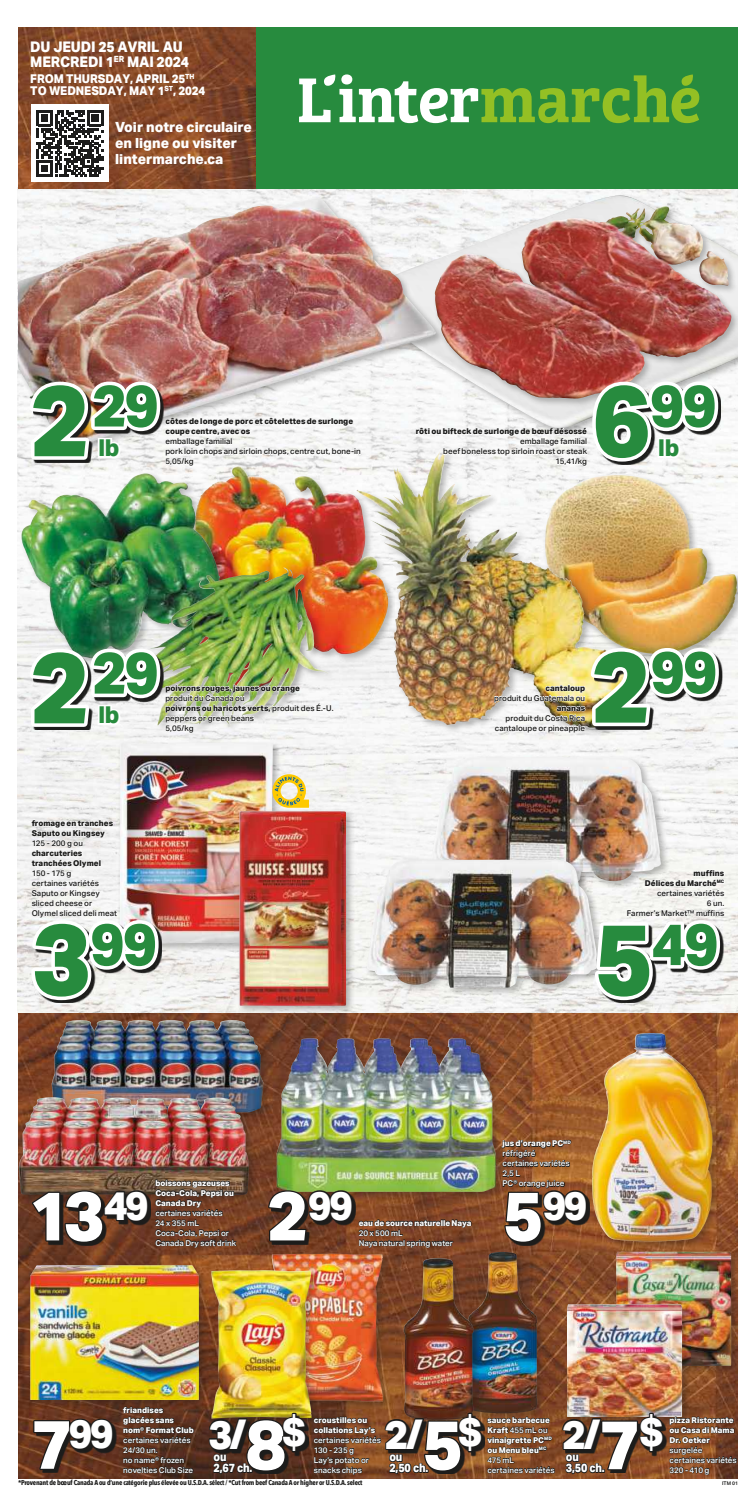
<style>
.page{position:relative;width:756px;height:1512px;background:#fff}
.page>*{position:absolute;margin:0;border:0;box-sizing:border-box;transform-origin:0 0}
.t1{font:800 68.8px "Aktiv Grotesk";color:#fff}
.t2{font:800 58.3px "Aktiv Grotesk";letter-spacing:-.035em;color:#278b3e}
.t3{font:800 40.1px "Aktiv Grotesk";color:#fff}
.t4{font:800 23.2px "Aktiv Grotesk";color:#278b3e}
.t5{font:800 14.6px/15.7px "Aktiv Grotesk";letter-spacing:-.01em;color:#fff;scale:.95 1}
.t6{font:800 14px/15.5px "Aktiv Grotesk";color:#fff}
.t7{font:800 12.1px/12.1px "Aktiv Grotesk";letter-spacing:-.01em;color:#fff;scale:.95 1}
.t8{font:800 11.9px/11.1px "Aktiv Grotesk";letter-spacing:-.01em;color:#fff;scale:.9 1}
.t9{font:500 8px/10px "Aktiv Grotesk";letter-spacing:.005em;color:#1c1c1b}
.t10{font:500 8px/10px "Aktiv Grotesk";letter-spacing:.005em;color:#fff}
.t11{font:800 8px/10px "Aktiv Grotesk";letter-spacing:.005em;color:#fff}
.t12{font:800 8px/10px "Aktiv Grotesk";color:#1c1c1b}
.t13{font:700 7px "Avenir Next Condensed";letter-spacing:-.03em;color:#1c1c1b}
.t14{font:600 5px "Aktiv Grotesk";color:#1c1c1b}
.s1{font-size:100px}
.s2{font-weight:800}
.s3{font-size:68.8px}
.s4{font-weight:500}
.s5{font-family:"Aktiv Grotesk";font-weight:800}
</style>
<div class="page">
<img style="left:18px;top:188px;width:720px;height:1290px">
<div style="left:18px;top:27px;width:720px;height:161px;background:#278b3e"></div>
<img style="left:18px;top:27px;width:238px;height:161px">
<img style="left:645px;top:475px;width:93px;height:180px">
<div style="left:186px;top:464px;width:208px;height:237px;background:#1c1c1b;opacity:.3"></div>
<img style="left:186px;top:467px;width:113px;height:98px">
<img style="left:347px;top:195px;width:391px;height:235px">
<div style="left:433px;top:204px;width:307px;height:203px;background:#1c1c1b;opacity:.3"></div>
<img style="left:504px;top:207px;width:156px;height:80px">
<div style="left:466px;top:1250px;width:80px;height:172px;background:#1c1c1b;opacity:.3"></div>
<img style="left:468px;top:1252px;width:69px;height:160px">
<div style="left:18px;top:196px;width:427px;height:263px;background:#1c1c1b;opacity:.3"></div>
<img style="left:18px;top:198px;width:419px;height:254px">
<div style="left:19px;top:471px;width:210px;height:195px;background:#1c1c1b;opacity:.3"></div>
<img style="left:21px;top:473px;width:200px;height:187px">
<div style="left:127px;top:565px;width:210px;height:169px;background:#1c1c1b;opacity:.3"></div>
<img style="left:127px;top:571px;width:160px;height:72px">
<div style="left:355px;top:447px;width:290px;height:289px;background:#1c1c1b;opacity:.3"></div>
<img style="left:357px;top:452px;width:83px;height:124px">
<div style="left:117px;top:740px;width:165px;height:214px;background:#1c1c1b;opacity:.3"></div>
<img style="left:120px;top:743px;width:153px;height:202px">
<div style="left:429px;top:755px;width:240px;height:138px;background:#1c1c1b;opacity:.3"></div>
<img style="left:431px;top:756px;width:230px;height:113px">
<div style="left:365px;top:857px;width:240px;height:139px;background:#1c1c1b;opacity:.3"></div>
<img style="left:367px;top:859px;width:230px;height:129px">
<div style="left:49px;top:1018px;width:223px;height:103px;background:#1c1c1b;opacity:.3"></div>
<img style="left:52px;top:1020px;width:211px;height:92px">
<div style="left:16px;top:1095px;width:242px;height:109px;background:#1c1c1b;opacity:.3"></div>
<img style="left:19px;top:1097px;width:230px;height:98px">
<div style="left:274px;top:1036px;width:230px;height:165px;background:#1c1c1b;opacity:.3"></div>
<img style="left:337px;top:1038px;width:112px;height:30px">
<div style="left:28px;top:1263px;width:180px;height:146px;background:#1c1c1b;opacity:.3"></div>
<img style="left:30px;top:1265px;width:169px;height:135px">
<div style="left:401px;top:1256px;width:81px;height:172px;background:#1c1c1b;opacity:.3"></div>
<img style="left:404px;top:1258px;width:70px;height:154px">
<div style="left:270px;top:1251px;width:122px;height:160px;background:#1c1c1b;opacity:.3"></div>
<img style="left:272px;top:1254px;width:111px;height:148px">
<div style="left:209px;top:1268px;width:111px;height:159px;background:#1c1c1b;opacity:.3"></div>
<img style="left:211px;top:1270px;width:101px;height:142px">
<div style="left:614px;top:1249px;width:126px;height:125px;background:#1c1c1b;opacity:.3"></div>
<img style="left:616px;top:1252px;width:115px;height:114px">
<div style="left:565px;top:1302px;width:126px;height:124px;background:#1c1c1b;opacity:.3"></div>
<img style="left:567px;top:1304px;width:115px;height:108px">
<div style="left:590px;top:1031px;width:131px;height:219px;background:#1c1c1b;opacity:.3"></div>
<img style="left:621px;top:1033px;width:31px;height:27px">
<div style="left:237px;top:809px;width:117px;height:206px;background:#1c1c1b;opacity:.3"></div>
<img style="left:239px;top:811px;width:107px;height:195px">
<div style="left:738px;top:231px;width:18px;height:169px;background:#fff"></div>
<svg style="left:299px;top:74px;width:400px;height:49px"></svg>
<div style="left:31px;top:105px;width:78px;height:77px;background:#fff"></div>
<svg style="left:37px;top:110px;width:66px;height:67px"></svg>
<svg style="left:122px;top:1406px;width:73px;height:69px;background:#462a1d"></svg>
<svg style="left:30px;top:1179px;width:209px;height:69px;background:#4e3425"></svg>
<svg style="left:267px;top:1189px;width:205px;height:60px;background:#5d3b24"></svg>
<svg style="left:507px;top:1193px;width:83px;height:53px"></svg>
<svg style="left:501px;top:1136px;width:88px;height:108px;background:#643f25"></svg>
<svg style="left:36px;top:1421px;width:80px;height:52px"></svg>
<svg style="left:32px;top:1417px;width:83px;height:55px;background:#3f281d"></svg>
<svg style="left:24px;top:376px;width:337px;height:91px"></svg>
<img style="left:24px;top:643px;width:310px;height:91px">
<svg style="left:415px;top:377px;width:308px;height:90px"></svg>
<img style="left:494px;top:643px;width:230px;height:90px">
<img style="left:28px;top:819px;width:136px;height:186px">
<svg style="left:591px;top:869px;width:134px;height:136px"></svg>
<svg style="left:272px;top:774px;width:37px;height:34px"></svg>
<svg style="left:207px;top:1412px;width:531px;height:64px;background:#533622"></svg>
<h3 class="t5" style="left:30px;top:39px;width:169px">DU JEUDI 25 AVRIL AU<br>MERCREDI 1<sup>ER</sup> MAI 2024</h3>
<h3 class="t7" style="left:30px;top:73px;width:186px">FROM THURSDAY, APRIL 25<sup>TH<br></sup>TO WEDNESDAY, MAY 1<sup>ST</sup>, 2024</h3>
<h3 class="t6" style="left:115px;top:120px;width:138px">Voir notre circulaire en ligne ou visiter lintermarche.ca</h3>
<h2 class="t2" style="left:30px;top:372px;width:131px"><span class="s1">2</span>29</h2>
<h3 class="t4" style="left:98px;top:435px;width:23px">lb</h3>
<p class="t12" style="left:165px;top:417px;width:189px">côtes de longe de porc et côtelettes de surlonge coupe centre, avec os</p>
<p class="t9" style="left:165px;top:437px;width:197px">emballage familial<br>pork loin chops and sirloin chops, centre cut, bone-in<br>5,05/kg</p>
<p class="t12" style="left:416px;top:427px;width:173px">rôti ou bifteck de surlonge de bœuf désossé</p>
<p class="t9" style="left:443px;top:437px;width:145px;text-align:right">emballage familial<br>beef boneless top sirloin roast or steak<br>15,41/kg</p>
<h2 class="t2" style="left:592px;top:372px;width:127px"><span class="s1">6</span>99</h2>
<h3 class="t4" style="left:658px;top:435px;width:23px">lb</h3>
<h2 class="t2" style="left:30px;top:639px;width:131px"><span class="s1">2</span>29</h2>
<h3 class="t4" style="left:98px;top:702px;width:23px">lb</h3>
<p class="t12" style="left:165px;top:683px;width:136px">poivrons rouges, jaunes ou orange</p>
<p class="t9" style="left:165px;top:693px;width:170px">produit du Canada ou<br><span class="s2">poivrons ou haricots verts,</span> produit des É.-U. peppers or green beans<br>5,05/kg</p>
<p class="t12" style="left:545px;top:683px;width:41px">cantaloup</p>
<p class="t9" style="left:494px;top:693px;width:92px">produit du Guatemala ou</p>
<p class="t12" style="left:557px;top:703px;width:30px">ananas</p>
<p class="t9" style="left:495px;top:713px;width:92px;text-align:right">produit du Costa Rica cantaloupe or pineapple</p>
<h2 class="t2" style="left:591px;top:639px;width:128px"><span class="s1">2</span>99</h2>
<p class="t12" style="left:32px;top:818px;width:83px">fromage en tranches<br>Saputo ou Kingsey</p>
<p class="t9" style="left:32px;top:838px;width:53px">125 - 200 g ou</p>
<p class="t12" style="left:32px;top:848px;width:71px">charcuteries tranchées Olymel</p>
<p class="t9" style="left:32px;top:868px;width:87px">150 - 175 g<br>certaines variétés<br>Saputo or Kingsey sliced cheese or<br>Olymel sliced deli meat</p>
<p class="t9" style="left:627px;top:868px;width:99px;text-align:right"><span class="s2">muffins<br>Délices du Marché</span><sup>MC </sup>certaines variétés<br>6 un.<br>Farmer’s Market™ muffins</p>
<h2 class="t2" style="left:32px;top:911px;width:127px"><span class="s1">3</span>99</h2>
<h2 class="t2" style="left:594px;top:911px;width:126px"><span class="s1">5</span>49</h2>
<p class="t10" style="left:503px;top:1139px;width:70px"><span class="s2">jus d’orange PC</span><sup>MD </sup>réfrigéré certaines variétés<br>2,5 L<br>PC® orange juice</p>
<p class="t11" style="left:155px;top:1178px;width:80px">boissons gazeuses<br>Coca-Cola, Pepsi ou<br>Canada Dry</p>
<p class="t10" style="left:155px;top:1208px;width:82px">certaines variétés<br>24 x 355 mL<br>Coca-Cola, Pepsi or<br>Canada Dry soft drink</p>
<p class="t11" style="left:359px;top:1218px;width:114px">eau de source naturelle Naya</p>
<h1 class="t1" style="left:29px;top:1176px;width:122px">13<sup>49</sup></h1>
<h3 class="t3" style="left:267px;top:1183px;width:88px"><span class="s3">2</span>99</h3>
<h3 class="t3" style="left:503px;top:1183px;width:87px"><span class="s3">5</span>99</h3>
<p class="t10" style="left:359px;top:1228px;width:96px">20 x 500 mL<br>Naya natural spring water</p>
<h3 class="t3" style="left:32px;top:1411px;width:84px"><span class="s3">7</span>99</h3>
<p class="t11" style="left:123px;top:1405px;width:72px">friandises glacées sans nom® Format Club</p>
<p class="t10" style="left:123px;top:1435px;width:72px">certaines variétés<br>24/30 un.<br>no name® frozen novelties Club Size</p>
<h3 class="t3" style="left:209px;top:1411px;width:99px">3/<span class="s3">8</span>$</h3>
<h3 class="t8" style="left:213px;top:1452px;width:45px">ou<br>2,67 ch.</h3>
<h3 class="t3" style="left:385px;top:1411px;width:99px">2/<span class="s3">5</span>$</h3>
<p class="t11" style="left:314px;top:1415px;width:63px">croustilles ou collations Lay’s</p>
<p class="t10" style="left:314px;top:1435px;width:69px">certaines variétés<br>130 - 235 g<br>Lay’s potato or snacks chips</p>
<p class="t11" style="left:487px;top:1415px;width:69px">sauce barbecue<br>Kraft <span class="s4">455 mL ou </span>vinaigrette PC<sup>MD </sup>ou Menu bleu<sup>MC<br></sup><span class="s4">475 mL<br>certaines variétés</span></p>
<h3 class="t8" style="left:389px;top:1452px;width:45px">ou<br>2,50 ch.</h3>
<h3 class="t3" style="left:562px;top:1411px;width:103px">2/<span class="s3">7</span>$</h3>
<p class="t11" style="left:670px;top:1415px;width:66px;text-align:justify">pizza Ristorante ou Casa di Mama Dr. Oetker</p>
<p class="t10" style="left:670px;top:1445px;width:69px">surgelée certaines variétés<br>320 - 410 g</p>
<h3 class="t8" style="left:566px;top:1452px;width:45px">ou<br>3,50 ch.</h3>
<p class="t13" style="left:18px;top:1478px;width:346px">*Provenant de b<span class="s5">œ</span>uf Canada A ou d’une catégorie plus élevée ou U.S.D.A. sélect / *Cut from beef Canada A or higher or U.S.D.A. select</p>
<p class="t14" style="left:722px;top:1480px;width:17px">ITM 01</p>
</div>
